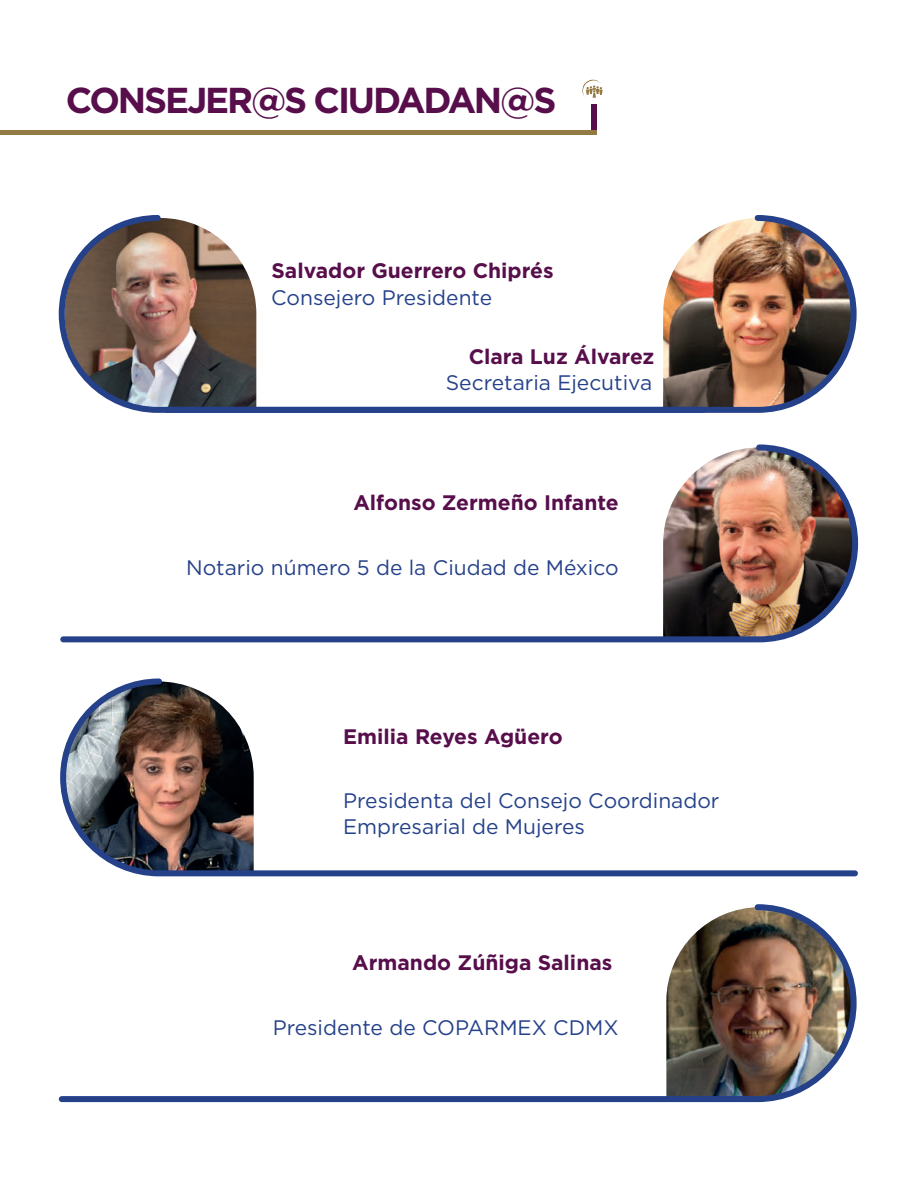
<style>
.page{position:relative;width:918px;height:1188px;background:#fff}
.page>*{position:absolute;margin:0;border:0;box-sizing:border-box;transform-origin:0 0}
.t1{font:700 36px "Gotham";letter-spacing:-.06em;color:#570e4b}
.t2{font:21px/25.2px "Gotham";color:#25418a}
.t3{font:700 21px "Gotham";color:#570e4b}
</style>
<div class="page">
<svg style="left:582px;top:79px;width:21px;height:19px"></svg>
<div style="left:591px;top:104px;width:6px;height:31px;background:#570e4b"></div>
<div style="left:0;top:130px;width:597px;height:5px;background:#937a43"></div>
<img style="left:58px;top:215px;width:103px;height:198px">
<img style="left:161px;top:215px;width:696px;height:198px">
<svg style="left:60px;top:444px;width:799px;height:199px"></svg>
<svg style="left:60px;top:678px;width:798px;height:199px"></svg>
<svg style="left:58px;top:904px;width:799px;height:199px"></svg>
<h1 class="t1" style="left:66px;top:76px;width:492px">CONSEJER@S CIUDADAN@S</h1>
<p class="t3" style="left:272px;top:257px;width:284px">Salvador Guerrero Chiprés</p>
<p class="t2" style="left:271px;top:284px;width:223px">Consejero Presidente</p>
<p class="t3" style="left:469px;top:343px;width:187px">Clara Luz Álvarez</p>
<p class="t2" style="left:446px;top:369px;width:208px">Secretaria Ejecutiva</p>
<p class="t3" style="left:353px;top:489px;width:267px">Alfonso Zermeño Infante</p>
<p class="t2" style="left:186px;top:555px;width:434px">Notario número 5 de la Ciudad de México</p>
<p class="t3" style="left:343px;top:723px;width:221px">Emilia Reyes Agüero</p>
<p class="t2" style="left:343px;top:788px;width:378px">Presidenta del Consejo Coordinador<br>Empresarial de Mujeres</p>
<p class="t3" style="left:352px;top:949px;width:262px">Armando Zúñiga Salinas</p>
<p class="t2" style="left:273px;top:1014px;width:347px">Presidente de COPARMEX CDMX</p>
</div>
